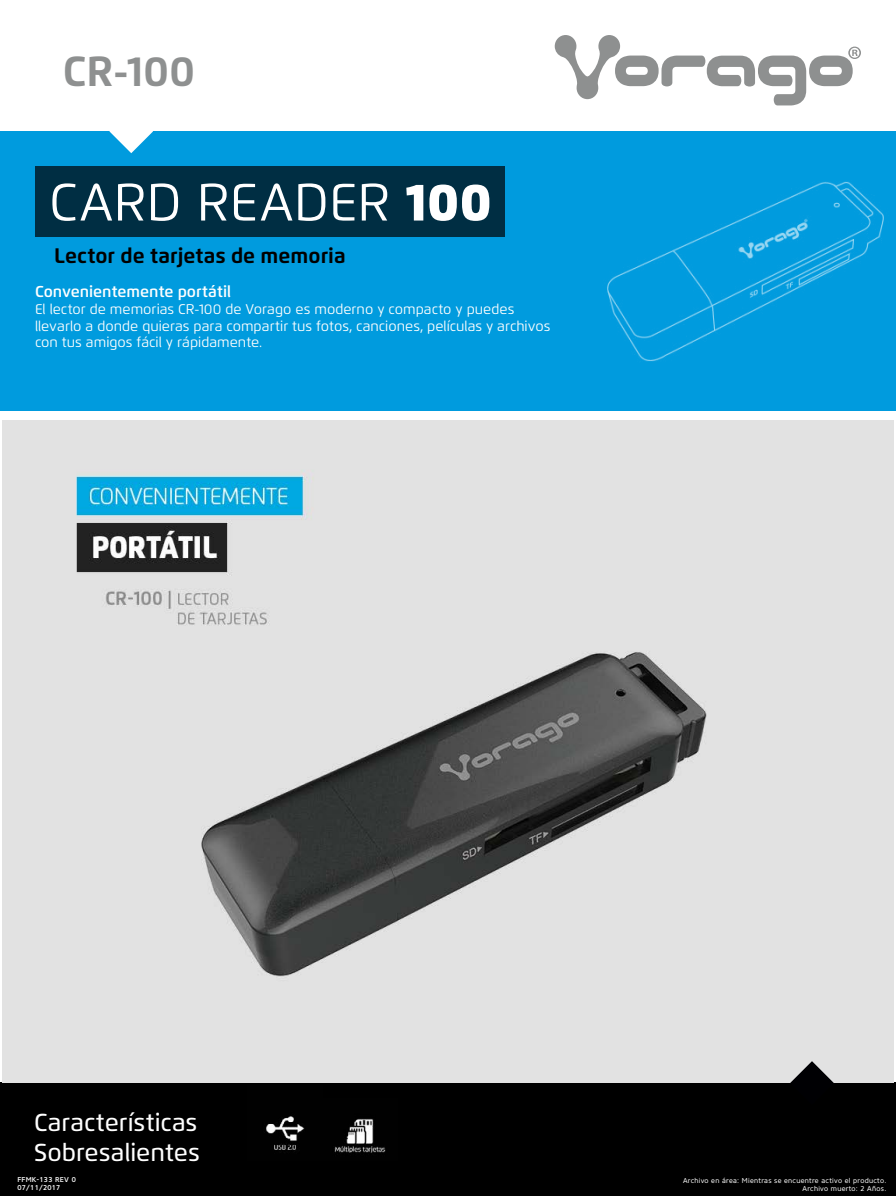
<style>
.page{position:relative;width:896px;height:1196px;background:#fff}
.page>*{position:absolute;margin:0;border:0;box-sizing:border-box;transform-origin:0 0}
.t1{font:52.5px "Flexo";color:#fff}
.t2{font:700 42px "Flexo";color:#8e9090}
.t3{font:500 24.5px/29.4px "Flexo";color:#fff}
.t4{font:700 21px "Flexo";color:#000}
.t5{font:600 15.75px "Flexo";color:#fff}
.t6{font:14px/16.8px "Flexo";color:#fff}
.t7{font:7px/7.9px "Core Sans N45";letter-spacing:.04em;color:#fff;text-align:right}
.t8{font:500 7px/7.9px "Core Sans N55";letter-spacing:.04em;color:#fff}
.s1{font-weight:900}
</style>
<div class="page">
<div style="left:0;top:1082px;width:896px;height:113px;background:#000"></div>
<div style="left:0;top:131px;width:896px;height:280px;background:#009bde"></div>
<img style="left:2px;top:420px;width:892px;height:662px">
<svg style="left:109px;top:131px;width:44px;height:22px"></svg>
<div style="left:35px;top:166px;width:470px;height:70px;background:#002e43"></div>
<svg style="left:790px;top:1060px;width:44px;height:23px"></svg>
<img style="left:334px;top:1118px;width:52px;height:35px">
<svg style="left:555px;top:35px;width:306px;height:70px"></svg>
<img style="left:266px;top:1116px;width:39px;height:34px">
<h2 class="t2" style="left:63px;top:45px;width:134px">CR-100</h2>
<h1 class="t1" style="left:49px;top:170px;width:445px">CARD READER <span class="s1">100</span></h1>
<h3 class="t4" style="left:54px;top:242px;width:293px">Lector de tarjetas de memoria</h3>
<p class="t5" style="left:35px;top:282px;width:198px">Convenientemente portátil</p>
<p class="t6" style="left:35px;top:300px;width:517px">El lector de memorias CR-100 de Vorago es moderno y compacto y puedes llevarlo a donde quieras para compartir tus fotos, canciones, películas y archivos con tus amigos fácil y rápidamente.</p>
<h3 class="t3" style="left:34px;top:1107px;width:167px">Características<br>Sobresalientes</h3>
<p class="t8" style="left:18px;top:1175px;width:60px">FFMK-133 REV 0<br>07/11/2017</p>
<p class="t7" style="left:683px;top:1176px;width:205px">Archivo en área: Mientras se encuentre activo el producto.<br>Archivo muerto: 2 Años.</p>
</div>
